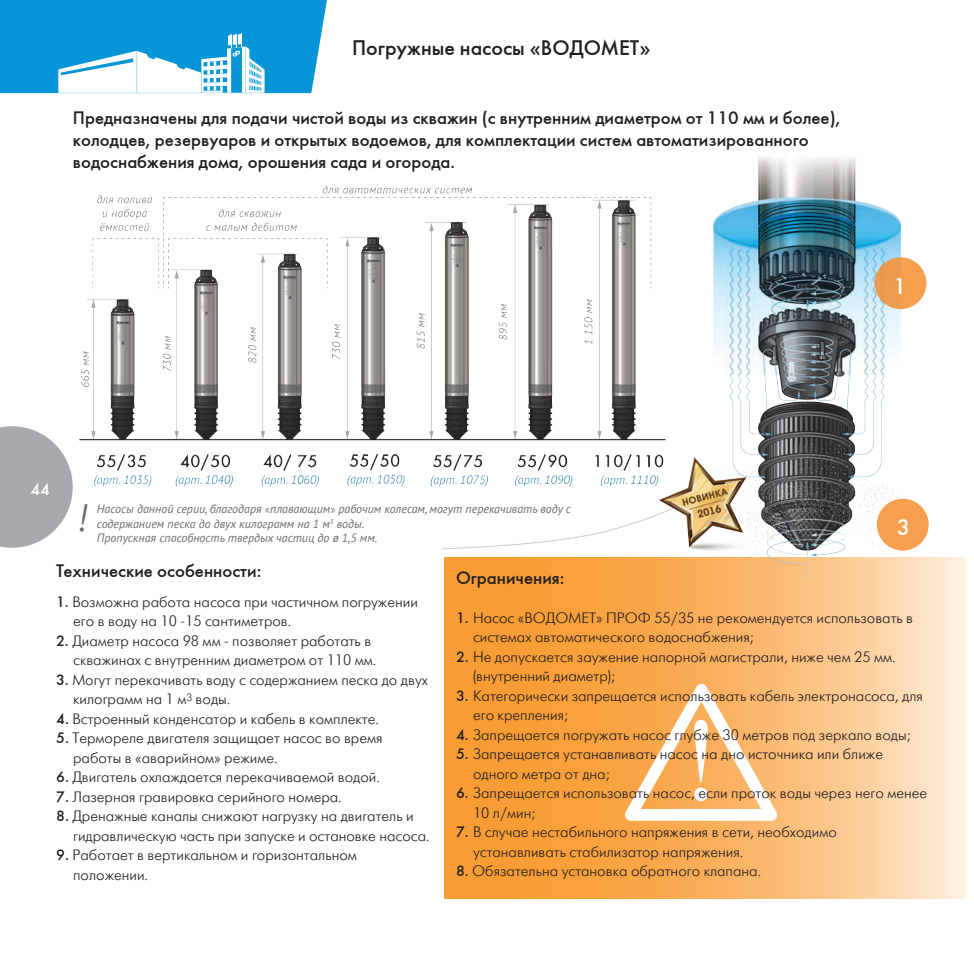
<style>
.page{position:relative;width:974px;height:974px;background:#fff}
.page>*{position:absolute;margin:0;border:0;box-sizing:border-box;transform-origin:0 0}
.t1{font:italic 38.1px "PT Sans";color:#6c6d70;scale:.87 1}
.t2{font:22.5px "Futuris C";color:#fff}
.t3{font:21px "Futuris C";color:#231f20}
.t4{font:18px/21.6px "Futuris C";color:#231f20}
.t5{font:16.5px "Futuris C";color:#fff}
.t6{font:15px/19.5px "Futuris Light C";color:#231f20}
.t7{font:italic 12px/14.4px "PT Sans";color:#6c6d70}
.s1{font-family:"Futuris Light C";font-style:normal}
.s2{font-family:"Futuris C"}
</style>
<div class="page">
<svg style="left:0;top:426px;width:73px;height:122px"></svg>
<div style="left:72px;top:505px;width:834px;height:118px;background:#fff"></div>
<svg style="left:0;top:0;width:327px;height:93px"></svg>
<img style="left:444px;top:557px;width:521px;height:341px">
<svg style="left:624px;top:684px;width:153px;height:137px"></svg>
<img style="left:714px;top:158px;width:186px;height:427px">
<svg style="left:714px;top:157px;width:128px;height:17px"></svg>
<svg style="left:874px;top:257px;width:53px;height:52px;background:#ebb076"></svg>
<svg style="left:877px;top:499px;width:52px;height:51px"></svg>
<svg style="left:442px;top:486px;width:217px;height:64px"></svg>
<img style="left:70px;top:185px;width:596px;height:301px">
<img style="left:659px;top:458px;width:91px;height:92px">
<h3 class="t3" style="left:352px;top:35px;width:300px">Погружные насосы «ВОДОМЕТ»</h3>
<p class="t4" style="left:73px;top:107px;width:769px">Предназначены для подачи чистой воды из скважин (с внутренним диаметром от 110 мм и более), колодцев, резервуаров и открытых водоемов, для комплектации систем автоматизированного водоснабжения дома, орошения сада и огорода.</p>
<h2 class="t2" style="left:893px;top:273px;width:15px">1</h2>
<p class="t5" style="left:30px;top:479px;width:21px">44</p>
<h1 class="t1" style="left:77px;top:493px;width:12px">!</h1>
<p class="t7" style="left:97px;top:501px;width:475px">Насосы данной серии, благодаря <span class="s1">«</span>плавающим<span class="s1">»</span> рабочим колесам, могут перекачивать воду с содержанием песка до двух килограмм на 1 м<sup>3</sup> воды.<br>Пропускная способность твердых частиц до ø 1,5 мм.</p>
<h2 class="t2" style="left:896px;top:514px;width:15px">3</h2>
<p class="t4" style="left:56px;top:560px;width:207px">Технические особенности:</p>
<p class="t6" style="left:73px;top:592px;width:346px;text-indent:-17px"><span class="s2">1.</span> Возможна работа насоса при частичном погружении его в воду на 10 -15 сантиметров.</p>
<p class="t6" style="left:73px;top:631px;width:305px;text-indent:-17px"><span class="s2">2.</span> Диаметр насоса 98 мм - позволяет работать в скважинах с внутренним диаметром от 110 мм.</p>
<p class="t6" style="left:73px;top:670px;width:356px;text-indent:-17px"><span class="s2">3.</span> Могут перекачивать воду с содержанием песка до двух килограмм на 1 м<sup>3</sup> воды.</p>
<p class="t6" style="left:56px;top:709px;width:324px"><span class="s2">4.</span> Встроенный конденсатор и кабель в комплекте.</p>
<p class="t6" style="left:73px;top:729px;width:311px;text-indent:-17px"><span class="s2">5.</span> Термореле двигателя защищает насос во время работы в «аварийном» режиме.</p>
<p class="t6" style="left:56px;top:768px;width:325px"><span class="s2">6.</span> Двигатель охлаждается перекачиваемой водой.</p>
<p class="t6" style="left:56px;top:787px;width:287px"><span class="s2">7.</span> Лазерная гравировка серийного номера.</p>
<p class="t6" style="left:73px;top:807px;width:358px;text-indent:-17px"><span class="s2">8.</span> Дренажные каналы снижают нагрузку на двигатель и гидравлическую часть при запуске и остановке насоса.</p>
<p class="t6" style="left:73px;top:846px;width:285px;text-indent:-17px"><span class="s2">9.</span> Работает в вертикальном и горизонтальном положении.</p>
<p class="t4" style="left:456px;top:567px;width:110px">Ограничения:</p>
<p class="t6" style="left:473px;top:608px;width:442px;text-indent:-17px"><span class="s2">1.</span> Насос «ВОДОМЕТ» ПРОФ 55/35 не рекомендуется использовать в системах автоматического водоснабжения;</p>
<p class="t6" style="left:473px;top:647px;width:424px;text-indent:-17px"><span class="s2">2.</span> Не допускается заужение напорной магистрали, ниже чем 25 мм. (внутренний диаметр);</p>
<p class="t6" style="left:473px;top:686px;width:451px;text-indent:-17px"><span class="s2">3.</span> Категорически запрещается использовать кабель электронасоса, для его крепления;</p>
<p class="t6" style="left:456px;top:725px;width:456px"><span class="s2">4.</span> Запрещается погружать насос глубже 30 метров под зеркало воды;</p>
<p class="t6" style="left:473px;top:745px;width:411px;text-indent:-17px"><span class="s2">5.</span> Запрещается устанавливать насос на дно источника или ближе одного метра от дна;</p>
<p class="t6" style="left:473px;top:784px;width:456px;text-indent:-17px"><span class="s2">6.</span> Запрещается использовать насос, если проток воды через него менее<br>10 л/мин;</p>
<p class="t6" style="left:473px;top:823px;width:365px;text-indent:-17px"><span class="s2">7.</span> В случае нестабильного напряжения в сети, необходимо устанавливать стабилизатор напряжения.</p>
<p class="t6" style="left:456px;top:862px;width:307px"><span class="s2">8.</span> Обязательна установка обратного клапана.</p>
</div>
